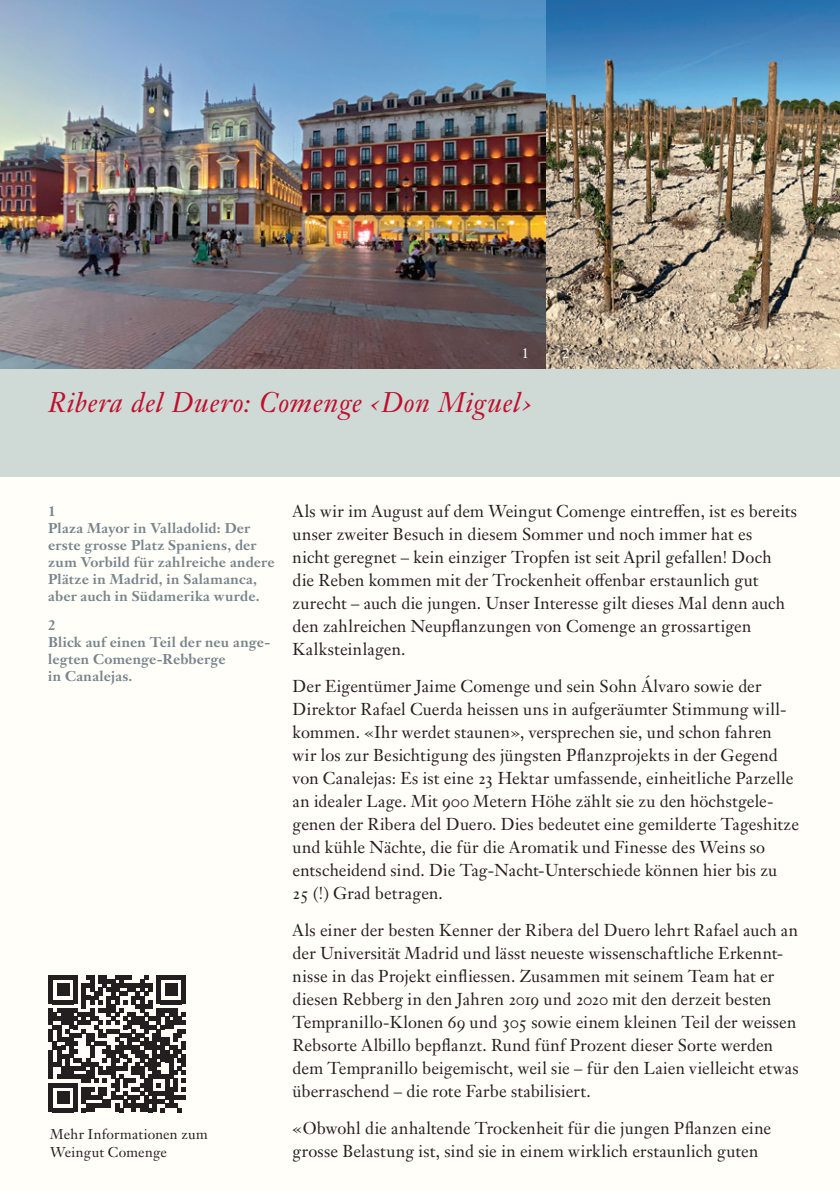
<style>
.page{position:relative;width:840px;height:1191px;background:#fff}
.page>*{position:absolute;margin:0;border:0;box-sizing:border-box;transform-origin:0 0}
.t1{font:italic 28px "Janson Text LT Pro";letter-spacing:.02em;color:#c00f2d}
.t2{font:17px/23px "Janson Text LT Pro";letter-spacing:.01em;color:#231f20}
.t3{font:700 14px/17px "Janson Text LT Pro";letter-spacing:.015em;color:#77858d}
.t4{font:14px/18px "Janson Text LT Pro";letter-spacing:.015em;color:#231f20}
.t5{font:14px "Janson Text LT Pro";color:#fff}
</style>
<div class="page">
<div style="left:0;top:0;width:839px;height:1191px;background:#fffef8"></div>
<img style="left:545px;top:0;width:294px;height:369px">
<img style="left:0;top:0;width:545px;height:369px">
<div style="left:0;top:369px;width:839px;height:107px;background:#cfdad6"></div>
<svg style="left:49px;top:975px;width:137px;height:137px"></svg>
<p class="t5" style="left:521px;top:344px;width:9px">1</p>
<p class="t5" style="left:562px;top:344px;width:9px">2</p>
<h1 class="t1" style="left:48px;top:385px;width:484px">Ribera del Duero: Comenge ‹Don Miguel›</h1>
<p class="t3" style="left:48px;top:502px;width:228px">1<br>Plaza Mayor in Valladolid: Der erste grosse Platz Spaniens, der zum Vorbild für zahlreiche andere<br>Plätze in Madrid, in Salamanca, aber auch in Südamerika wurde.</p>
<p class="t3" style="left:48px;top:616px;width:223px">2<br>Blick auf einen Teil der neu ange&shy;legten Comenge-Rebberge<br>in Canalejas.</p>
<p class="t4" style="left:50px;top:1125px;width:159px">Mehr Informationen zum<br>Weingut Comenge</p>
<p class="t2" style="left:292px;top:499px;width:505px">Als wir im August auf dem Weingut Comenge eintreffen, ist es bereits unser zweiter Besuch in diesem Sommer und noch immer hat es<br>nicht geregnet – kein einziger Tropfen ist seit April gefallen! Doch die Reben kommen mit der Trockenheit offenbar erstaunlich gut zurecht – auch die jungen. Unser Interesse gilt dieses Mal denn auch den zahlreichen Neupflanzungen von Comenge an grossartigen Kalksteinlagen.</p>
<p class="t2" style="left:292px;top:674px;width:507px">Der Eigentümer Jaime Comenge und sein Sohn Álvaro sowie der Direktor Rafael Cuerda heissen uns in aufgeräumter Stimmung will&shy;kommen. «Ihr werdet staunen», versprechen sie, und schon fahren wir los zur Besichtigung des jüngsten Pflanzprojekts in der Gegend von Canalejas: Es ist eine 23 Hektar umfassende, einheitliche Parzelle an idealer Lage. Mit 900 Metern Höhe zählt sie zu den höchstgele&shy;genen der Ribera del Duero. Dies bedeutet eine gemilderte Tageshitze und kühle Nächte, die für die Aromatik und Finesse des Weins so entscheidend sind. Die Tag-Nacht-Unterschiede können hier bis zu<br>25 (!) Grad betragen.</p>
<p class="t2" style="left:292px;top:918px;width:507px">Als einer der besten Kenner der Ribera del Duero lehrt Rafael auch an der Universität Madrid und lässt neueste wissenschaftliche Erkennt&shy;nisse in das Projekt einfliessen. Zusammen mit seinem Team hat er diesen Rebberg in den Jahren 2019 und 2020 mit den derzeit besten Tempranillo-Klonen 69 und 305 sowie einem kleinen Teil der weissen Rebsorte Albillo bepflanzt. Rund fünf Prozent dieser Sorte werden dem Tempranillo beigemischt, weil sie – für den Laien vielleicht etwas überraschend – die rote Farbe stabilisiert.</p>
<p class="t2" style="left:292px;top:1116px;width:480px">«Obwohl die anhaltende Trockenheit für die jungen Pflanzen eine grosse Belastung ist, sind sie in einem wirklich erstaunlich guten</p>
</div>
